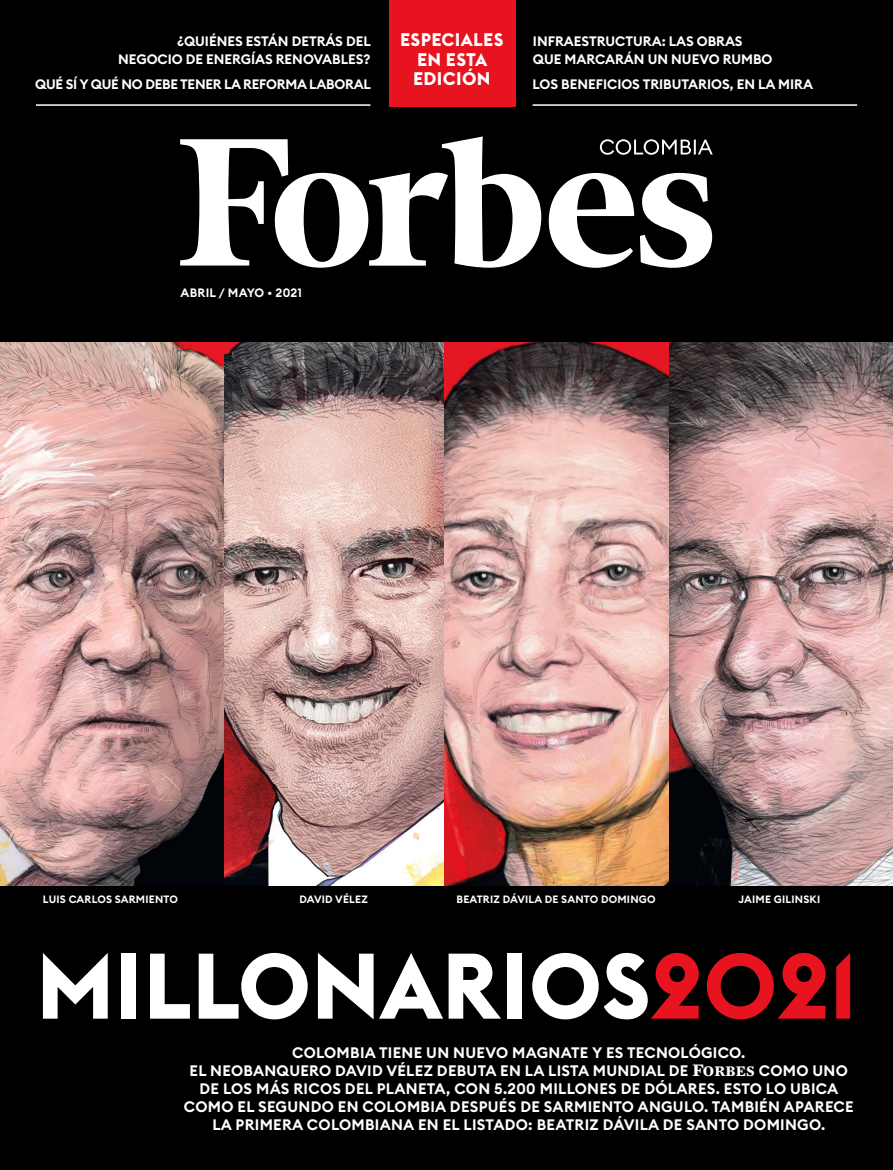
<style>
.page{position:relative;width:893px;height:1170px;background:#fff}
.page>*{position:absolute;margin:0;border:0;box-sizing:border-box;transform-origin:0 0}
.t1{font:700 91.5px "Euclid Flex";color:#fff}
.t2{font:700 18px/19.5px "Euclid Flex";letter-spacing:.02em;color:#fff;text-align:center}
.t3{font:600 15px/18px "Euclid Circular B";letter-spacing:.02em;color:#fff;text-align:center}
.t4{font:600 13.5px/18px "Euclid Circular B";color:#fff;text-align:right}
.t5{font:600 13.5px "Euclid Circular B";letter-spacing:-.02em;color:#fff}
.t6{font:600 12px "Euclid Circular B";letter-spacing:.02em;color:#fff}
.t7{font:600 10.5px "Euclid Circular B";letter-spacing:.02em;color:#fff}
.s1{color:#e7131f}
.s2{font-family:"Mercury Text G1";font-weight:700;font-size:18px}
.s3{font-family:"Mercury Text G1";font-weight:700}
</style>
<div class="page">
<div style="left:0;top:0;width:893px;height:1169px;background:#000"></div>
<img style="left:223px;top:342px;width:670px;height:543px">
<img style="left:0;top:342px;width:223px;height:543px">
<svg style="left:180px;top:136px;width:532px;height:132px"></svg>
<svg style="left:600px;top:139px;width:113px;height:16px"></svg>
<hr style="left:36px;top:104px;width:334px;height:2px;background:#fff">
<hr style="left:533px;top:104px;width:324px;height:2px;background:#fff">
<div style="left:389px;top:0;width:126px;height:106px;background:#e7131f"></div>
<p class="t4" style="left:118px;top:32px;width:254px">¿QUIÉNES ESTÁN DETRÁS DEL<br>NEGOCIO DE ENERGÍAS RENOVABLES?</p>
<p class="t4" style="left:533px;top:32px;width:241px;text-align:left">INFRAESTRUCTURA: LAS OBRAS<br>QUE MARCARÁN UN NUEVO RUMBO</p>
<p class="t5" style="left:35px;top:75px;width:337px">QUÉ SÍ Y QUÉ NO DEBE TENER LA REFORMA LABORAL</p>
<p class="t4" style="left:533px;top:75px;width:282px">LOS BENEFICIOS TRIBUTARIOS, EN LA MIRA</p>
<p class="t2" style="left:400px;top:30px;width:105px">ESPECIALES<br>EN ESTA<br>EDICIÓN</p>
<p class="t6" style="left:181px;top:285px;width:123px">ABRIL / MAYO • 2021</p>
<p class="t7" style="left:43px;top:892px;width:136px">LUIS CARLOS SARMIENTO</p>
<p class="t7" style="left:299px;top:892px;width:70px">DAVID VÉLEZ</p>
<p class="t7" style="left:456px;top:892px;width:201px">BEATRIZ DÁVILA DE SANTO DOMINGO</p>
<p class="t7" style="left:738px;top:892px;width:83px">JAIME GILINSKI</p>
<h1 class="t1" style="left:36px;top:927px;width:823px">MILLONARIOS<span class="s1">2021</span></h1>
<p class="t3" style="left:184px;top:1043px;width:671px">COLOMBIA TIENE UN NUEVO MAGNATE Y ES TECNOLÓGICO.<br>EL NEOBANQUERO DAVID VÉLEZ DEBUTA EN LA LISTA MUNDIAL DE <span class="s2">F</span><span class="s3">ORBES</span> COMO UNO DE LOS MÁS RICOS DEL PLANETA, CON 5.200 MILLONES DE DÓLARES. ESTO LO UBICA COMO EL SEGUNDO EN COLOMBIA DESPUÉS DE SARMIENTO ANGULO. TAMBIÉN APARECE LA PRIMERA COLOMBIANA EN EL LISTADO: BEATRIZ DÁVILA DE SANTO DOMINGO.</p>
</div>
